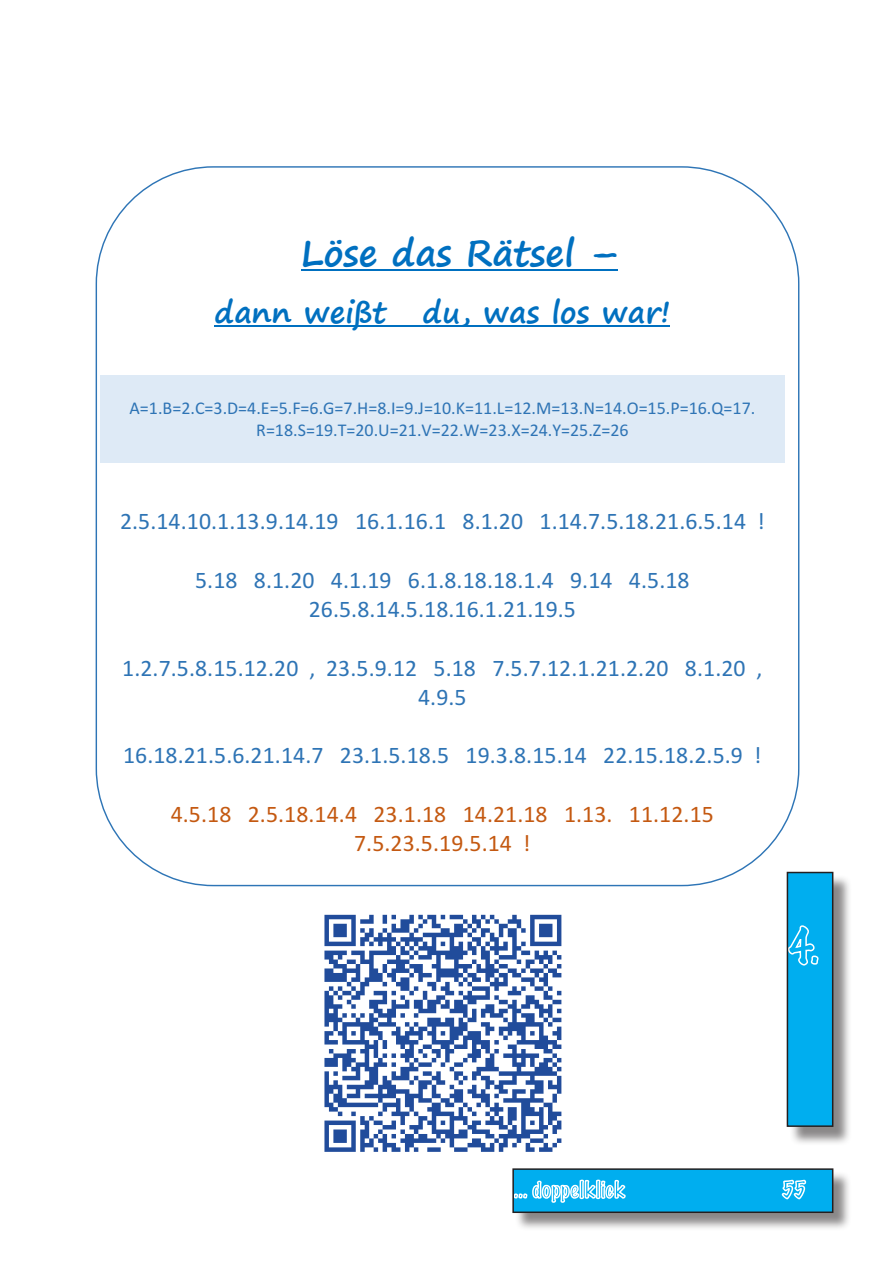
<style>
.page{position:relative;width:893px;height:1263px;background:#fff}
.page>*{position:absolute;margin:0;border:0;box-sizing:border-box;transform-origin:0 0}
.t1{font:700 36px "Segoe Print";color:#0070c0}
.t2{font:700 29.85px "Segoe Print";letter-spacing:.005em;color:#0070c0}
.t3{font:23.7px/29.1px "Calibri";letter-spacing:.005em;color:#2e74b5;text-align:center}
.t4{font:23.7px/29.1px "Calibri";letter-spacing:.005em;color:#c45911;text-align:center}
.t5{font:18px/21.9px "Calibri";color:#2e74b5;text-align:center}
</style>
<div class="page">
<div style="left:789px;top:874px;width:63px;height:272px;background:#231f20;opacity:.53"></div>
<div style="left:787px;top:872px;width:46px;height:254px;background:#00aeef"></div>
<svg style="left:790px;top:925px;width:29px;height:41px"></svg>
<div style="left:787px;top:872px;width:46px;height:255px;border:2px solid #231f20"></div>
<div style="left:515px;top:1171px;width:337px;height:61px;background:#231f20;opacity:.53"></div>
<div style="left:513px;top:1169px;width:320px;height:43px;background:#00aeef"></div>
<svg style="left:515px;top:1179px;width:111px;height:24px"></svg>
<svg style="left:781px;top:1179px;width:26px;height:21px"></svg>
<div style="left:512px;top:1168px;width:321px;height:45px;border:2px solid #231f20"></div>
<hr style="left:301px;top:269px;width:317px;height:2px;background:#0070c0">
<hr style="left:214px;top:326px;width:456px;height:1px;background:#0070c0">
<div style="left:100px;top:375px;width:685px;height:22px;background:#deeaf6"></div>
<div style="left:100px;top:397px;width:685px;height:22px;background:#deeaf6"></div>
<div style="left:100px;top:419px;width:685px;height:21px;background:#deeaf6"></div>
<div style="left:100px;top:440px;width:685px;height:22px;background:#deeaf6"></div>
<img style="left:324px;top:914px;width:238px;height:238px">
<p class="t1" style="left:301px;top:221px;width:318px">Löse das Rätsel –</p>
<p class="t2" style="left:215px;top:285px;width:457px">dann weißt du, was los war!</p>
<p class="t5" style="left:130px;top:396px;width:627px">A=1.B=2.C=3.D=4.E=5.F=6.G=7.H=8.I=9.J=10.K=11.L=12.M=13.N=14.O=15.P=16.Q=17.<br>R=18.S=19.T=20.U=21.V=22.W=23.X=24.Y=25.Z=26</p>
<p class="t3" style="left:120px;top:506px;width:646px">2.5.14.10.1.13.9.14.19 16.1.16.1 8.1.20 1.14.7.5.18.21.6.5.14 !</p>
<p class="t3" style="left:195px;top:565px;width:496px">5.18 8.1.20 4.1.19 6.1.8.18.18.1.4 9.14 4.5.18<br>26.5.8.14.5.18.16.1.21.19.5</p>
<p class="t3" style="left:122px;top:652px;width:642px">1.2.7.5.8.15.12.20 , 23.5.9.12 5.18 7.5.7.12.1.21.2.20 8.1.20 ,<br>4.9.5</p>
<p class="t3" style="left:123px;top:740px;width:640px">16.18.21.5.6.21.14.7 23.1.5.18.5 19.3.8.15.14 22.15.18.2.5.9 !</p>
<p class="t4" style="left:171px;top:799px;width:545px">4.5.18 2.5.18.14.4 23.1.18 14.21.18 1.13. 11.12.15<br>7.5.23.5.19.5.14 !</p>
</div>
